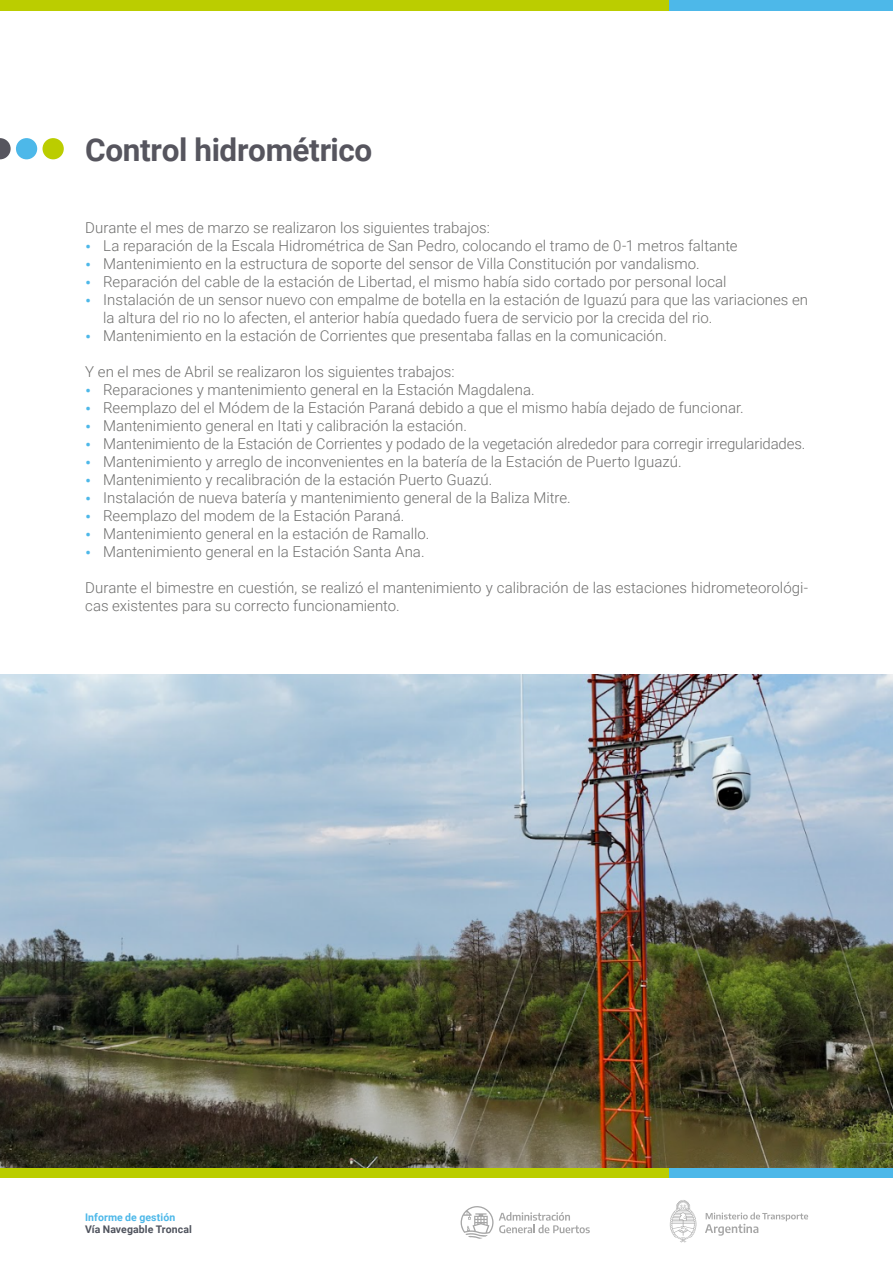
<style>
.page{position:relative;width:893px;height:1263px;background:#fff}
.page>*{position:absolute;margin:0;border:0;box-sizing:border-box;transform-origin:0 0}
.t1{font:700 31.5px "Roboto";letter-spacing:-.01em;color:#56555e}
.t2{font:300 15px/18px "Roboto";color:#6f6f6e}
.t3{font:700 15px/18px "Roboto";color:#4db8e9;text-align:justify}
.t4{font:700 10.5px "Roboto";letter-spacing:.01em;color:#50545e}
.t5{font:700 10.5px "Roboto";letter-spacing:.01em;color:#4db8e9}
</style>
<div class="page">
<div style="left:43px;top:138px;width:21px;height:21px;background:#bbcd00;border-radius:50%"></div>
<div style="left:16px;top:138px;width:21px;height:21px;background:#4db8e9;border-radius:50%"></div>
<svg style="left:0;top:138px;width:11px;height:21px"></svg>
<div style="left:0;top:0;width:670px;height:11px;background:#bbcd00"></div>
<div style="left:670px;top:0;width:223px;height:11px;background:#4db8e9"></div>
<div style="left:0;top:1167px;width:670px;height:11px;background:#bbcd00"></div>
<div style="left:670px;top:1167px;width:223px;height:11px;background:#4db8e9"></div>
<svg style="left:705px;top:1212px;width:103px;height:24px"></svg>
<svg style="left:670px;top:1200px;width:26px;height:42px"></svg>
<svg style="left:460px;top:1206px;width:130px;height:33px"></svg>
<img style="left:1px;top:674px;width:891px;height:493px">
<h1 class="t1" style="left:85px;top:128px;width:289px">Control hidrométrico</h1>
<p class="t2" style="left:103px;top:218px;width:706px;text-indent:-18px">Durante el mes de marzo se realizaron los siguientes trabajos:<br>La reparación de la Escala Hidrométrica de San Pedro, colocando el tramo de 0-1 metros faltante Mantenimiento en la estructura de soporte del sensor de Villa Constitución por vandalismo.<br>Reparación del cable de la estación de Libertad, el mismo había sido cortado por personal local<br>Instalación de un sensor nuevo con empalme de botella en la estación de Iguazú para que las variaciones en la altura del rio no lo afecten, el anterior había quedado fuera de servicio por la crecida del rio.<br>Mantenimiento en la estación de Corrientes que presentaba fallas en la comunicación.</p>
<p class="t2" style="left:103px;top:362px;width:704px;text-indent:-18px">Y en el mes de Abril se realizaron los siguientes trabajos:<br>Reparaciones y mantenimiento general en la Estación Magdalena.<br>Reemplazo del el Módem de la Estación Paraná debido a que el mismo había dejado de funcionar.<br>Mantenimiento general en Itati y calibración la estación.<br>Mantenimiento de la Estación de Corrientes y podado de la vegetación alrededor para corregir irregularidades.<br>Mantenimiento y arreglo de inconvenientes en la batería de la Estación de Puerto Iguazú.<br>Mantenimiento y recalibración de la estación Puerto Guazú.<br>Instalación de nueva batería y mantenimiento general de la Baliza Mitre.<br>Reemplazo del modem de la Estación Paraná.<br>Mantenimiento general en la estación de Ramallo.<br>Mantenimiento general en la Estación Santa Ana.</p>
<p class="t2" style="left:85px;top:578px;width:724px">Durante el bimestre en cuestión, se realizó el mantenimiento y calibración de las estaciones hidrometeorológi&shy;cas existentes para su correcto funcionamiento.</p>
<p class="t3" style="left:86px;top:237px;width:7px">• • • •</p>
<p class="t3" style="left:86px;top:327px;width:7px">•</p>
<p class="t3" style="left:86px;top:381px;width:7px">• • • • • • • • • •</p>
<p class="t5" style="left:85px;top:1209px;width:92px">Informe de gestión</p>
<p class="t4" style="left:85px;top:1221px;width:108px">Vía Navegable Troncal</p>
</div>
